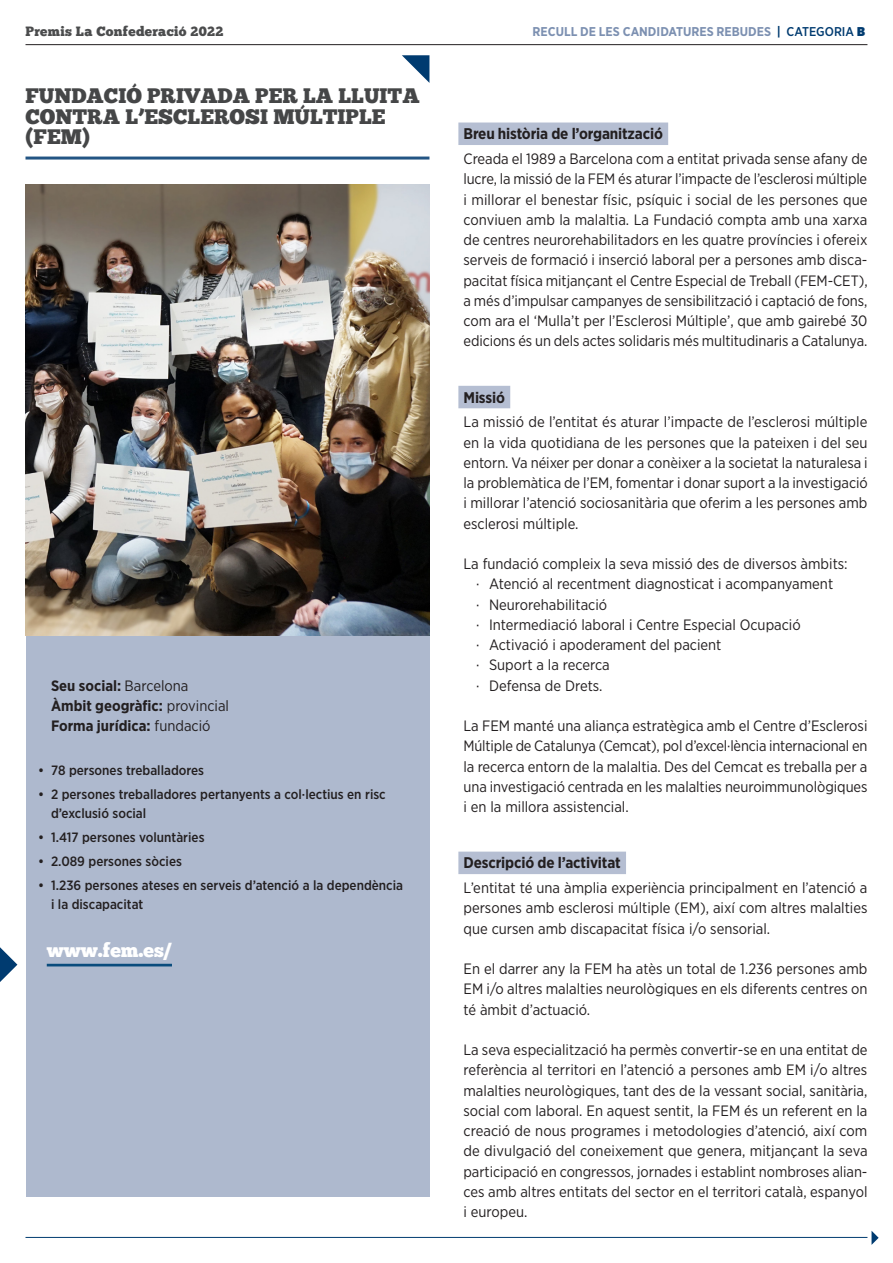
<style>
.page{position:relative;width:893px;height:1263px;background:#fff}
.page>*{position:absolute;margin:0;border:0;box-sizing:border-box;transform-origin:0 0}
._07_Entitat{font:21px/20.2px "Chunk Five";color:#454647}
._03_WEB{font:19.5px "Chunk Five";color:#fff}
._01_TITOLET_BLAU_B{font:700 15.45px "Gotham Narrow";letter-spacing:-.01em;color:#231f20}
.t1{font:15px/20.2px "Gotham Narrow";color:#231f20;text-align:justify}
.t2{font:700 15px "Gotham Narrow";color:#231f20}
.t3{font:500 13.5px/19.5px "Gotham Narrow";color:#231f20}
.t4{font:13.5px "Chunk Five";letter-spacing:.02em;color:#4b4c4d}
.t5{font:700 12.75px "Gotham Narrow";color:#7c90b1}
.s1{color:#003b70}
.s2{font-weight:500;color:#003b70}
.s3{font-weight:900;color:#003b70}
.s4{font-weight:400}
</style>
<div class="page">
<hr style="left:26px;top:1237px;width:841px;height:1px;background:#003b70">
<div style="left:26px;top:636px;width:403px;height:561px;background:#aeb9ce"></div>
<svg style="left:402px;top:55px;width:27px;height:28px"></svg>
<hr style="left:26px;top:44px;width:841px;height:1px;background:#231f20">
<svg style="left:871px;top:1231px;width:8px;height:14px"></svg>
<hr style="left:26px;top:157px;width:403px;height:3px;background:#235584">
<hr style="left:47px;top:964px;width:125px;height:2px;background:#0a4c7d">
<div style="left:458px;top:123px;width:210px;height:22px;background:#b5bed2"></div>
<div style="left:458px;top:386px;width:52px;height:22px;background:#b5bed2"></div>
<div style="left:458px;top:852px;width:168px;height:22px;background:#b5bed2"></div>
<img style="left:26px;top:184px;width:403px;height:452px">
<svg style="left:0;top:947px;width:17px;height:35px"></svg>
<p class="t4" style="left:26px;top:24px;width:199px">Premis La Confederació 2022</p>
<p class="t5" style="left:533px;top:24px;width:334px">RECULL DE LES CANDIDATURES REBUDES <span class="s1">|</span> <span class="s2">CATEGORIA</span> <span class="s3">B</span></p>
<p class="_07_Entitat" style="left:26px;top:86px;width:396px">FUNDACIÓ PRIVADA PER LA LLUITA<br>CONTRA L’ESCLEROSI MÚLTIPLE (FEM)</p>
<p class="t2" style="left:51px;top:676px;width:139px">Seu social: <span class="s4">Barcelona</span></p>
<p class="t2" style="left:51px;top:696px;width:180px">Àmbit geogràfic: <span class="s4">provincial</span></p>
<p class="t2" style="left:51px;top:716px;width:161px">Forma jurídica: <span class="s4">fundació</span></p>
<p class="t3" style="left:38px;top:760px;width:167px">• 78 persones treballadores</p>
<p class="t3" style="left:51px;top:784px;width:336px;text-indent:-13px">• 2 persones treballadores pertanyents a col·lectius en risc d’exclusió social</p>
<p class="t3" style="left:38px;top:827px;width:168px">• 1.417 persones voluntàries</p>
<p class="t3" style="left:38px;top:851px;width:145px">• 2.089 persones sòcies</p>
<p class="t3" style="left:51px;top:875px;width:354px;text-indent:-13px">• 1.236 persones ateses en serveis d’atenció a la dependència i la discapacitat</p>
<p class="_03_WEB" style="left:47px;top:939px;width:127px">www.fem.es/</p>
<p class="_01_TITOLET_BLAU_B" style="left:463px;top:124px;width:201px">Breu història de l’organització</p>
<p class="t1" style="left:463px;top:148px;width:406px">Creada el 1989 a Barcelona com a entitat privada sense afany de lucre, la missió de la FEM és aturar l’impacte de l’esclerosi múltiple i millorar el benestar físic, psíquic i social de les persones que conviuen amb la malaltia. La Fundació compta amb una xarxa de centres neurorehabilitadors en les quatre províncies i ofereix serveis de formació i inserció laboral per a persones amb disca&shy;pacitat física mitjançant el Centre Especial de Treball (FEM-CET), a més d’impulsar campanyes de sensibilització i captació de fons, com ara el ‘Mulla’t per l’Esclerosi Múltiple’, que amb gairebé 30 edicions és un dels actes solidaris més multitudinaris a Catalunya.</p>
<p class="_01_TITOLET_BLAU_B" style="left:463px;top:387px;width:43px">Missió</p>
<p class="t1" style="left:463px;top:412px;width:406px">La missió de l’entitat és aturar l’impacte de l’esclerosi múltiple en la vida quotidiana de les persones que la pateixen i del seu entorn. Va néixer per donar a conèixer a la societat la naturalesa i la problemàtica de l’EM, fomentar i donar suport a la investigació i millorar l’atenció sociosanitària que oferim a les persones amb esclerosi múltiple.</p>
<p class="t1" style="left:463px;top:553px;width:386px">La fundació compleix la seva missió des de diversos àmbits:</p>
<p class="t1" style="left:476px;top:574px;width:358px">· Atenció al recentment diagnosticat i acompanyament</p>
<p class="t1" style="left:476px;top:594px;width:132px">· Neurorehabilitació</p>
<p class="t1" style="left:476px;top:614px;width:326px">· Intermediació laboral i Centre Especial Ocupació</p>
<p class="t1" style="left:476px;top:634px;width:247px">· Activació i apoderament del pacient</p>
<p class="t1" style="left:476px;top:655px;width:135px">· Suport a la recerca</p>
<p class="t1" style="left:476px;top:675px;width:128px">· Defensa de Drets.</p>
<p class="t1" style="left:463px;top:715px;width:406px">La FEM manté una aliança estratègica amb el Centre d’Esclerosi Múltiple de Catalunya (Cemcat), pol d’excel·lència internacional en la recerca entorn de la malaltia. Des del Cemcat es treballa per a una investigació centrada en les malalties neuroimmunològiques i en la millora assistencial.</p>
<p class="_01_TITOLET_BLAU_B" style="left:463px;top:853px;width:159px">Descripció de l’activitat</p>
<p class="t1" style="left:463px;top:877px;width:405px">L’entitat té una àmplia experiència principalment en l’atenció a persones amb esclerosi múltiple (EM), així com altres malalties que cursen amb discapacitat física i/o sensorial.</p>
<p class="t1" style="left:463px;top:958px;width:405px">En el darrer any la FEM ha atès un total de 1.236 persones amb EM i/o altres malalties neurològiques en els diferents centres on té àmbit d’actuació.</p>
<p class="t1" style="left:463px;top:1039px;width:406px">La seva especialització ha permès convertir-se en una entitat de referència al territori en l’atenció a persones amb EM i/o altres malalties neurològiques, tant des de la vessant social, sanitària, social com laboral. En aquest sentit, la FEM és un referent en la creació de nous programes i metodologies d’atenció, així com de divulgació del coneixement que genera, mitjançant la seva participació en congressos, jornades i establint nombroses alian&shy;ces amb altres entitats del sector en el territori català, espanyol i europeu.</p>
</div>
